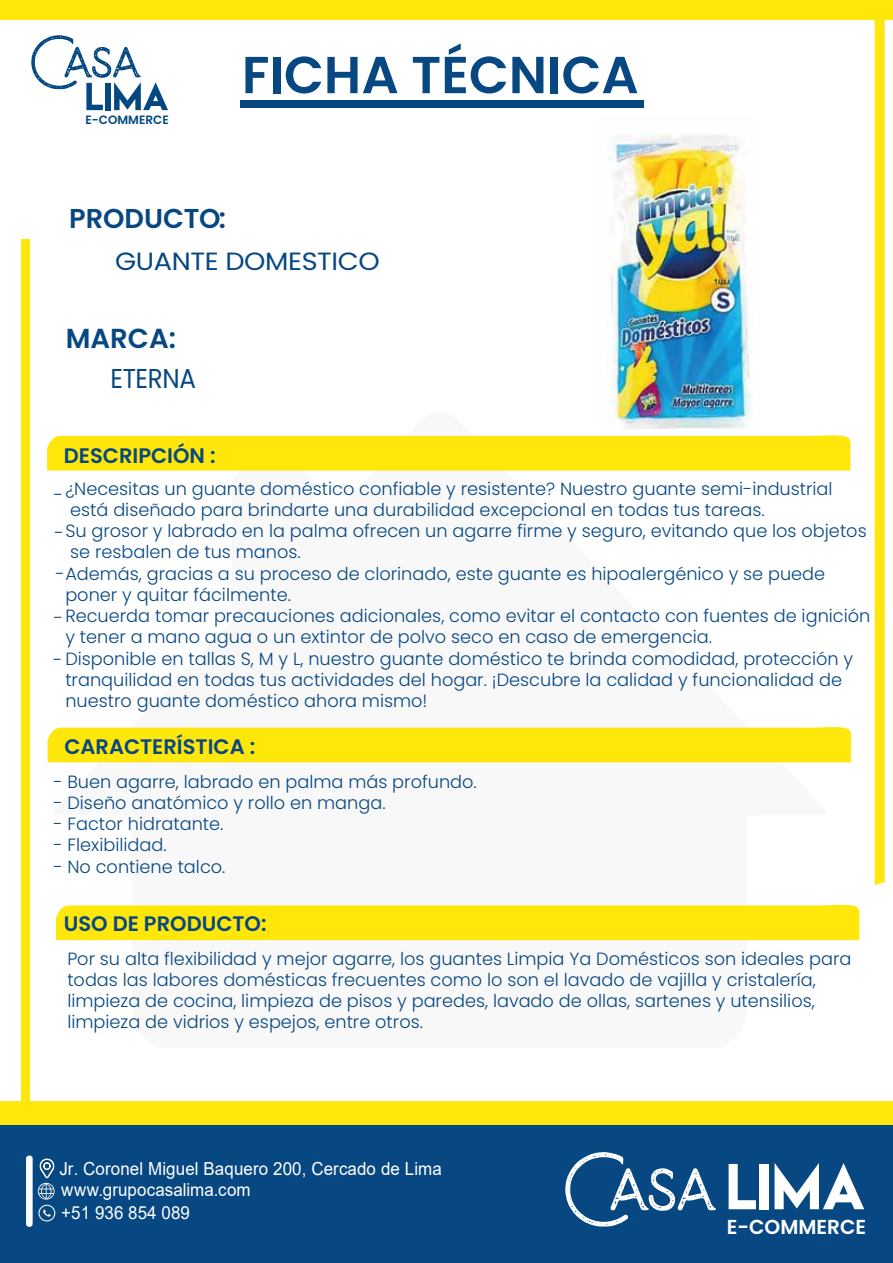
<style>
.page{position:relative;width:893px;height:1263px;background:#fff}
.page>*{position:absolute;margin:0;border:0;box-sizing:border-box;transform-origin:0 0}
.t1{font:600 52.05px "Poppins";color:#074782}
.t2{font:600 27.45px "Poppins";color:#074782}
.t3{font:600 27.3px "Poppins";color:#074782}
.t4{font:27.3px "Poppins";letter-spacing:-.015em;color:#074782;scale:.9 1}
.t5{font:24.9px "Poppins";letter-spacing:-.015em;color:#074782;scale:1.09 1}
.t6{font:600 21px "Poppins";color:#074782}
.t7{font:600 20.25px "Poppins";color:#fff}
.t8{font:18px/20.7px "Arial";letter-spacing:.005em;color:#fff;scale:.94 1}
.t9{font:300 18px/38.4px "Poppins";color:#074782}
.t10{font:300 17.7px/21.3px "Poppins";color:#074782}
.t11{font:600 12px "Poppins";color:#034881}
.s1{font-size:18px}
</style>
<div class="page">
<div style="left:0;top:1101px;width:893px;height:161px;background:#ffe60b"></div>
<div style="left:0;top:0;width:893px;height:20px;background:#ffe60b"></div>
<div style="left:875px;top:20px;width:10px;height:865px;background:#ffe60b"></div>
<div style="left:22px;top:240px;width:8px;height:950px;background:#ffe60b"></div>
<div style="left:0;top:1125px;width:893px;height:138px;background:#074782"></div>
<svg style="left:43px;top:1209px;width:8px;height:8px"></svg>
<div style="left:38px;top:1205px;width:17px;height:16px;border:1px solid #f6f6f6;border-radius:50%"></div>
<svg style="left:729px;top:1164px;width:27px;height:45px"></svg>
<div style="left:760px;top:1164px;width:9px;height:45px;background:#fff"></div>
<svg style="left:775px;top:1163px;width:89px;height:46px"></svg>
<svg style="left:565px;top:1152px;width:151px;height:74px"></svg>
<div style="left:26px;top:1155px;width:7px;height:72px;background:#fff;border-radius:3px"></div>
<svg style="left:38px;top:1158px;width:17px;height:41px"></svg>
<div style="left:240px;top:100px;width:404px;height:7px;background:#074782"></div>
<svg style="left:31px;top:35px;width:137px;height:75px"></svg>
<div style="left:47px;top:435px;width:804px;height:36px;background:#ffe60b"></div>
<div style="left:48px;top:727px;width:803px;height:35px;background:#ffe60b"></div>
<div style="left:56px;top:904px;width:804px;height:36px;background:#ffe60b"></div>
<img style="left:607px;top:133px;width:144px;height:296px">
<p class="t11" style="left:86px;top:113px;width:85px">E-COMMERCE</p>
<h1 class="t1" style="left:242px;top:45px;width:398px">FICHA TÉCNICA</h1>
<h3 class="t3" style="left:69px;top:203px;width:158px">PRODUCTO:</h3>
<h3 class="t5" style="left:115px;top:247px;width:244px">GUANTE DOMESTICO</h3>
<h2 class="t2" style="left:66px;top:323px;width:112px">MARCA:</h2>
<h3 class="t4" style="left:110px;top:362px;width:97px">ETERNA</h3>
<p class="t6" style="left:64px;top:443px;width:153px">DESCRIPCIÓN :</p>
<p class="t10" style="left:65px;top:478px;width:803px">¿Necesitas un guante doméstico confiable y resistente? Nuestro guante semi-industrial está diseñado para brindarte una durabilidad excepcional en todas tus tareas.<br>Su grosor y labrado en la palma ofrecen un agarre firme y seguro, evitando que los objetos se resbalen de tus manos.</p>
<p class="t10" style="left:65px;top:584px;width:227px">poner y quitar fácilmente.</p>
<p class="t10" style="left:65px;top:626px;width:648px">y tener a mano agua o un extintor de polvo seco en caso de emergencia.</p>
<p class="t10" style="left:65px;top:669px;width:778px">tranquilidad en todas tus actividades del hogar. ¡Descubre la calidad y funcionalidad de nuestro guante doméstico ahora mismo!</p>
<p class="t9" style="left:54px;top:475px;width:11px">- -</p>
<p class="t10" style="left:55px;top:563px;width:771px"><span class="s1">-</span>Además, gracias a su proceso de clorinado, este guante es hipoalergénico y se puede</p>
<p class="t10" style="left:54px;top:605px;width:818px"><span class="s1">-</span>Recuerda tomar precauciones adicionales, como evitar el contacto con fuentes de ignición</p>
<p class="t10" style="left:53px;top:648px;width:802px"><span class="s1">-</span> Disponible en tallas S, M y L, nuestro guante doméstico te brinda comodidad, protección y</p>
<p class="t6" style="left:64px;top:735px;width:192px">CARACTERÍSTICA :</p>
<p class="t10" style="left:53px;top:771px;width:425px">- Buen agarre, labrado en palma más profundo.</p>
<p class="t10" style="left:53px;top:792px;width:334px">- Diseño anatómico y rollo en manga.</p>
<p class="t10" style="left:53px;top:813px;width:172px">- Factor hidratante.</p>
<p class="t10" style="left:53px;top:835px;width:115px">- Flexibilidad.</p>
<p class="t10" style="left:53px;top:856px;width:174px">- No contiene talco.</p>
<p class="t6" style="left:64px;top:911px;width:204px">USO DE PRODUCTO:</p>
<p class="t10" style="left:67px;top:948px;width:785px">Por su alta flexibilidad y mejor agarre, los guantes Limpia Ya Domésticos son ideales para todas las labores domésticas frecuentes como lo son el lavado de vajilla y cristalería, limpieza de cocina, limpieza de pisos y paredes, lavado de ollas, sartenes y utensilios, limpieza de vidrios y espejos, entre otros.</p>
<p class="t8" style="left:59px;top:1158px;width:408px">Jr. Coronel Miguel Baquero 200, Cercado de Lima www.grupocasalima.com</p>
<p class="t8" style="left:61px;top:1202px;width:138px">+51 936 854 089</p>
<p class="t7" style="left:727px;top:1215px;width:141px">E-COMMERCE</p>
</div>
